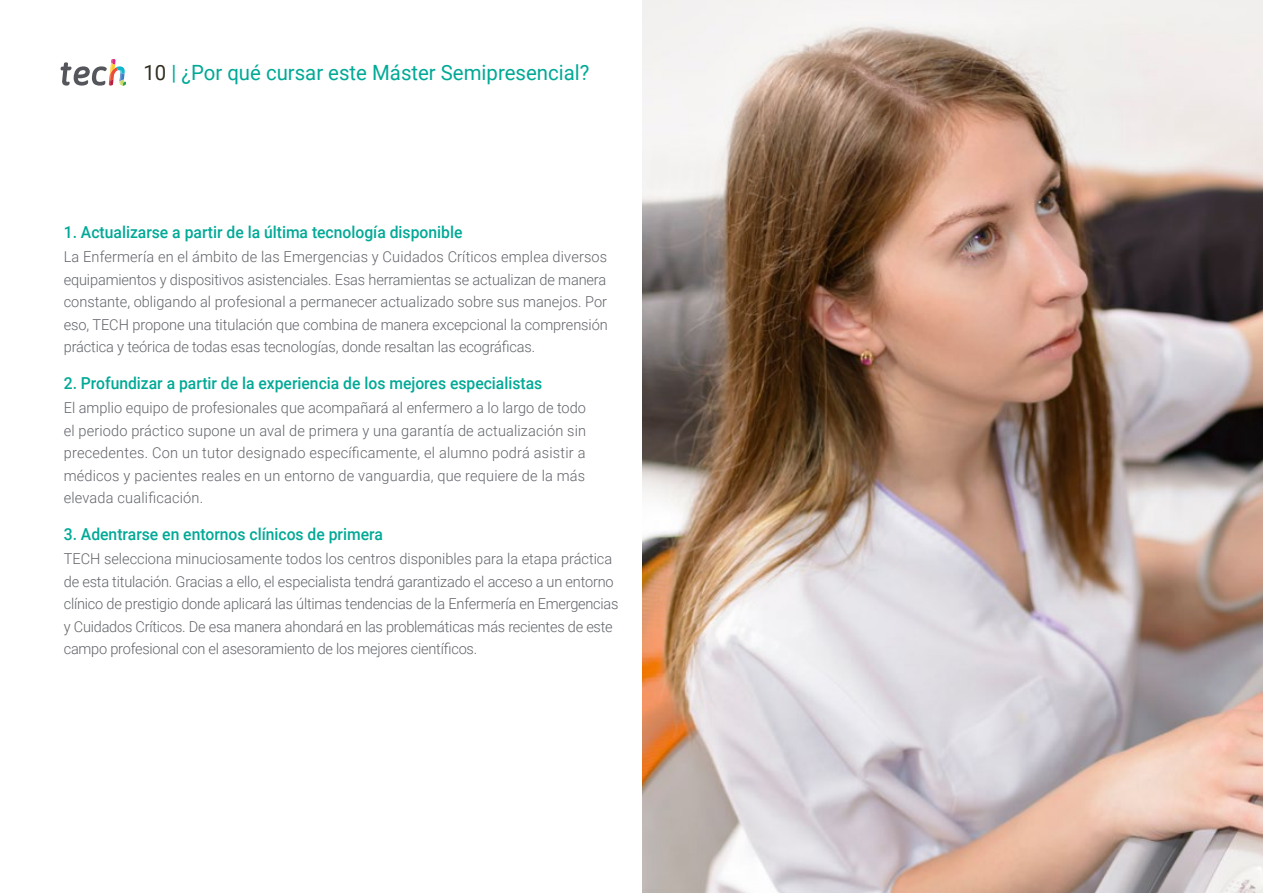
<style>
.page{position:relative;width:1263px;height:893px;background:#fff}
.page>*{position:absolute;margin:0;border:0;box-sizing:border-box;transform-origin:0 0}
.t1{font:21px "Roboto";color:#00a996}
.t2{font:500 16.5px "Roboto";color:#00a996;scale:.95 1}
.t3{font:300 15px/22.5px "Roboto";letter-spacing:-.015em;color:#61646a;text-align:justify}
.s1{color:#312e20}
</style>
<div class="page">
<svg style="left:61px;top:59px;width:65px;height:27px"></svg>
<img style="left:642px;top:0;width:621px;height:893px">
<h1 class="t1" style="left:144px;top:57px;width:447px"><span class="s1">10</span> | ¿Por qué cursar este Máster Semipresencial?</h1>
<p class="t2" style="left:64px;top:220px;width:421px">1. Actualizarse a partir de la última tecnología disponible</p>
<p class="t3" style="left:64px;top:245px;width:545px">La Enfermería en el ámbito de las Emergencias y Cuidados Críticos emplea diversos equipamientos y dispositivos asistenciales. Esas herramientas se actualizan de manera constante, obligando al profesional a permanecer actualizado sobre sus manejos. Por eso, TECH propone una titulación que combina de manera excepcional la comprensión práctica y teórica de todas esas tecnologías, donde resaltan las ecográficas.</p>
<p class="t2" style="left:64px;top:371px;width:505px">2. Profundizar a partir de la experiencia de los mejores especialistas</p>
<p class="t3" style="left:64px;top:396px;width:524px">El amplio equipo de profesionales que acompañará al enfermero a lo largo de todo el periodo práctico supone un aval de primera y una garantía de actualización sin precedentes. Con un tutor designado específicamente, el alumno podrá asistir a médicos y pacientes reales en un entorno de vanguardia, que requiere de la más elevada cualificación.</p>
<p class="t2" style="left:64px;top:522px;width:337px">3. Adentrarse en entornos clínicos de primera</p>
<p class="t3" style="left:64px;top:547px;width:556px;text-align:left">TECH selecciona minuciosamente todos los centros disponibles para la etapa práctica de esta titulación. Gracias a ello, el especialista tendrá garantizado el acceso a un entorno clínico de prestigio donde aplicará las últimas tendencias de la Enfermería en Emergencias y Cuidados Críticos. De esa manera ahondará en las problemáticas más recientes de este campo profesional con el asesoramiento de los mejores científicos.</p>
</div>
